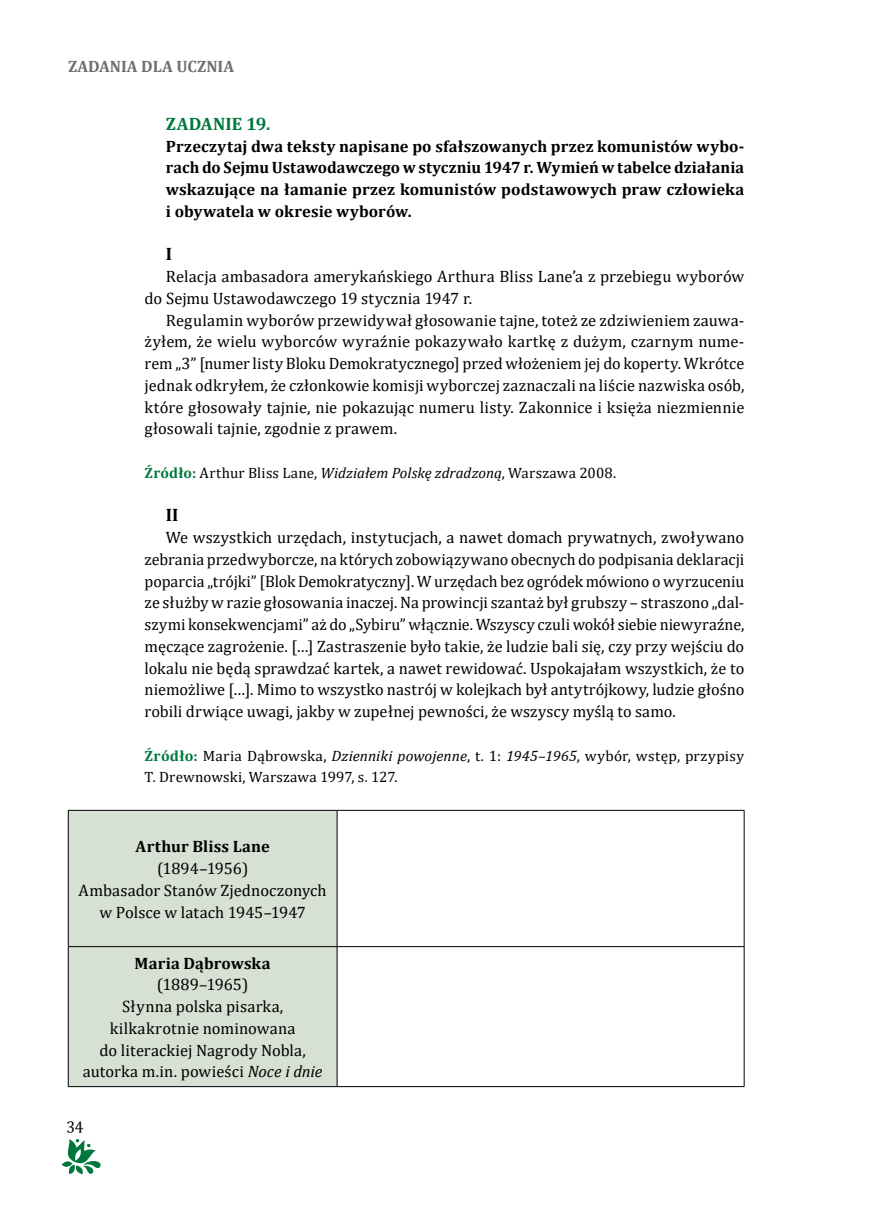
<style>
.page{position:relative;width:872px;height:1212px;background:#fff}
.page>*{position:absolute;margin:0;border:0;box-sizing:border-box;transform-origin:0 0}
.t1{font:700 18px "Cambria";letter-spacing:.01em;color:#00783c}
.t2{font:700 18px "Cambria";color:#000}
.t3{font:16.5px/21.8px "Cambria";letter-spacing:.005em;color:#000;text-align:justify}
.t4{font:700 16.5px/21.8px "Cambria";letter-spacing:.01em;color:#000;text-align:justify}
.t5{font:700 16.5px "Cambria";color:#706f6f}
.t6{font:16.5px "Cambria Math";color:#000}
.t7{font:15px/21.8px "Cambria";letter-spacing:.015em;color:#000}
.s1{font-weight:700;color:#00783c}
.s2{font-style:italic}
</style>
<div class="page">
<svg style="left:62px;top:1139px;width:39px;height:35px"></svg>
<div style="left:69px;top:811px;width:268px;height:275px;background:#d6e0d3"></div>
<hr style="left:68px;top:810px;width:269px;height:1px;background:#000">
<hr style="left:68px;top:810px;width:1px;height:136px;background:#000">
<hr style="left:337px;top:810px;width:407px;height:1px;background:#000">
<hr style="left:337px;top:810px;width:1px;height:136px;background:#000">
<hr style="left:744px;top:810px;width:1px;height:136px;background:#000">
<hr style="left:68px;top:946px;width:269px;height:1px;background:#000">
<hr style="left:68px;top:947px;width:1px;height:139px;background:#000">
<hr style="left:337px;top:946px;width:407px;height:1px;background:#000">
<hr style="left:337px;top:947px;width:1px;height:139px;background:#000">
<hr style="left:744px;top:947px;width:1px;height:139px;background:#000">
<hr style="left:68px;top:1086px;width:269px;height:1px;background:#000">
<hr style="left:337px;top:1086px;width:407px;height:1px;background:#000">
<p class="t5" style="left:68px;top:55px;width:52px">ZADAnia</p>
<p class="t5" style="left:141px;top:55px;width:94px">DLA UCZNIA</p>
<p class="t1" style="left:166px;top:111px;width:106px">ZADANIE 19.</p>
<p class="t4" style="left:166px;top:134px;width:580px">Przeczytaj dwa teksty napisane po sfałszowanych przez komunistów wybo&shy;rach do Sejmu Ustawodawczego w styczniu 1947 r. Wymień w tabelce działania wskazujące na łamanie przez komunistów podstawowych praw człowieka i obywatela w okresie wyborów.</p>
<p class="t2" style="left:166px;top:241px;width:8px">I</p>
<p class="t3" style="left:145px;top:265px;width:601px;text-indent:21px">Relacja ambasadora amerykańskiego Arthura Bliss Lane’a z przebiegu wyborów do Sejmu Ustawodawczego 19 stycznia 1947 r.</p>
<p class="t3" style="left:145px;top:309px;width:601px;text-indent:21px">Regulamin wyborów przewidywał głosowanie tajne, toteż ze zdziwieniem zauwa&shy;żyłem, że wielu wyborców wyraźnie pokazywało kartkę z dużym, czarnym nume&shy;rem „3” [numer listy Bloku Demokratycznego] przed włożeniem jej do koperty. Wkrótce jednak odkryłem, że członkowie komisji wyborczej zaznaczali na liście nazwiska osób, które głosowały tajnie, nie pokazując numeru listy. Zakonnice i księża niezmiennie głosowali tajnie, zgodnie z prawem.</p>
<p class="t7" style="left:145px;top:462px;width:473px"><span class="s1">Źródło:</span> Arthur Bliss Lane, <span class="s2">Widziałem Polskę zdradzoną</span>, Warszawa 2008.</p>
<p class="t2" style="left:166px;top:502px;width:14px">II</p>
<p class="t3" style="left:145px;top:526px;width:601px;text-indent:21px">We wszystkich urzędach, instytucjach, a nawet domach prywatnych, zwoływano zebrania przedwyborcze, na których zobowiązywano obecnych do podpisania deklaracji poparcia „trójki” [Blok Demokratyczny]. W urzędach bez ogródek mówiono o wyrzuceniu ze służby w razie głosowania inaczej. Na prowincji szantaż był grubszy – straszono „dal&shy;szymi konsekwencjami” aż do „Sybiru” włącznie. Wszyscy czuli wokół siebie niewyraźne, męczące zagrożenie. […] Zastraszenie było takie, że ludzie bali się, czy przy wejściu do lokalu nie będą sprawdzać kartek, a nawet rewidować. Uspokajałam wszystkich, że to niemożliwe […]. Mimo to wszystko nastrój w kolejkach był antytrójkowy, ludzie głośno robili drwiące uwagi, jakby w zupełnej pewności, że wszyscy myślą to samo.</p>
<p class="t7" style="left:145px;top:744px;width:601px"><span class="s1">Źródło:</span> Maria Dąbrowska, <span class="s2">Dzienniki powojenne</span>, t. 1: <span class="s2">1945–1965</span>, wybór, wstęp, przypisy<br>T. Drewnowski, Warszawa 1997, s. 127.</p>
<p class="t4" style="left:135px;top:835px;width:136px">Arthur Bliss Lane</p>
<p class="t3" style="left:79px;top:857px;width:250px;text-align:center">(1894–1956)<br>Ambasador Stanów Zjednoczonych w Polsce w latach 1945–1947</p>
<p class="t4" style="left:135px;top:951px;width:138px">Maria Dąbrowska</p>
<p class="t3" style="left:83px;top:974px;width:241px;text-align:center">(1889–1965)<br>Słynna polska pisarka, kilkakrotnie nominowana<br>do literackiej Nagrody Nobla, autorka m.in. powieści <span class="s2">Noce i dnie</span></p>
<p class="t6" style="left:67px;top:1115px;width:18px">34</p>
</div>
